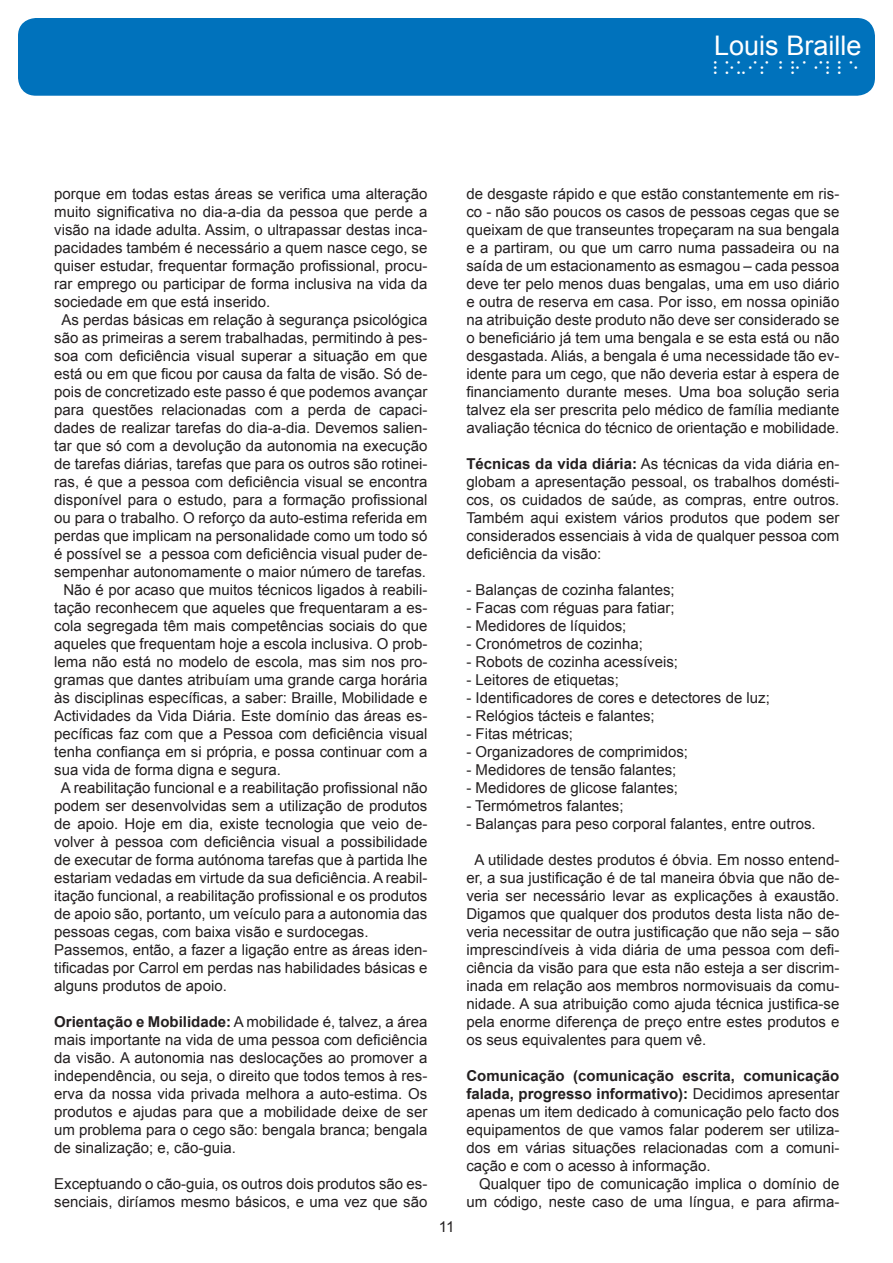
<style>
.page{position:relative;width:893px;height:1263px;background:#fff}
.page>*{position:absolute;margin:0;border:0;box-sizing:border-box;transform-origin:0 0}
.t1{font:27px "Arial";color:#fff}
.t2{font:16.5px "braili";color:#fff}
.t3{font:15px/18px "Arial";color:#231f20;text-align:justify}
.s1{font-weight:700}
</style>
<div class="page">
<div style="left:18px;top:18px;width:857px;height:78px;background:#0072bc;border-radius:18px"></div>
<p class="t1" style="left:714px;top:26px;width:149px">Louis Braille</p>
<p class="t2" style="left:714px;top:59px;width:149px">LOUIS BRAILLE</p>
<p class="t3" style="left:54px;top:184px;width:375px">porque em todas estas áreas se verifica uma alteração muito significativa no dia-a-dia da pessoa que perde a visão na idade adulta. Assim, o ultrapassar destas inca&shy;pacidades também é necessário a quem nasce cego, se quiser estudar, frequentar formação profissional, procu&shy;rar emprego ou participar de forma inclusiva na vida da sociedade em que está inserido.</p>
<p class="t3" style="left:54px;top:310px;width:375px;text-align:center">As perdas básicas em relação à segurança psicológica são as primeiras a serem trabalhadas, permitindo à pes&shy;soa com deficiência visual superar a situação em que está ou em que ficou por causa da falta de visão. Só de&shy;pois de concretizado este passo é que podemos avançar para questões relacionadas com a perda de capaci&shy;dades de realizar tarefas do dia-a-dia. Devemos salien&shy;tar que só com a devolução da autonomia na execução de tarefas diárias, tarefas que para os outros são rotinei&shy;ras, é que a pessoa com deficiência visual se encontra disponível para o estudo, para a formação profissional ou para o trabalho. O reforço da auto-estima referida em perdas que implicam na personalidade como um todo só é possível se a pessoa com deficiência visual puder de&shy;sempenhar autonomamente o maior número de tarefas.</p>
<p class="t3" style="left:54px;top:580px;width:375px;text-indent:9px">Não é por acaso que muitos técnicos ligados à reabili&shy;tação reconhecem que aqueles que frequentaram a es&shy;cola segregada têm mais competências sociais do que aqueles que frequentam hoje a escola inclusiva. O prob&shy;lema não está no modelo de escola, mas sim nos pro&shy;gramas que dantes atribuíam uma grande carga horária às disciplinas específicas, a saber: Braille, Mobilidade e Actividades da Vida Diária. Este domínio das áreas es&shy;pecíficas faz com que a Pessoa com deficiência visual tenha confiança em si própria, e possa continuar com a sua vida de forma digna e segura.</p>
<p class="t3" style="left:54px;top:778px;width:375px;text-indent:7px">A reabilitação funcional e a reabilitação profissional não podem ser desenvolvidas sem a utilização de produtos de apoio. Hoje em dia, existe tecnologia que veio de&shy;volver à pessoa com deficiência visual a possibilidade de executar de forma autónoma tarefas que à partida lhe estariam vedadas em virtude da sua deficiência. A reabil&shy;itação funcional, a reabilitação profissional e os produtos de apoio são, portanto, um veículo para a autonomia das pessoas cegas, com baixa visão e surdocegas.</p>
<p class="t3" style="left:54px;top:940px;width:375px">Passemos, então, a fazer a ligação entre as áreas iden&shy;tificadas por Carrol em perdas nas habilidades básicas e alguns produtos de apoio.</p>
<p class="t3" style="left:54px;top:1012px;width:375px"><span class="s1">Orientação e Mobilidade:</span> A mobilidade é, talvez, a área mais importante na vida de uma pessoa com deficiência da visão. A autonomia nas deslocações ao promover a independência, ou seja, o direito que todos temos à res&shy;erva da nossa vida privada melhora a auto-estima. Os produtos e ajudas para que a mobilidade deixe de ser um problema para o cego são: bengala branca; bengala de sinalização; e, cão-guia.</p>
<p class="t3" style="left:54px;top:1174px;width:375px">Exceptuando o cão-guia, os outros dois produtos são es&shy;senciais, diríamos mesmo básicos, e uma vez que são</p>
<p class="t3" style="left:439px;top:1218px;width:17px">11</p>
<p class="t3" style="left:466px;top:184px;width:375px">de desgaste rápido e que estão constantemente em ris&shy;co - não são poucos os casos de pessoas cegas que se queixam de que transeuntes tropeçaram na sua bengala e a partiram, ou que um carro numa passadeira ou na saída de um estacionamento as esmagou – cada pessoa deve ter pelo menos duas bengalas, uma em uso diário e outra de reserva em casa. Por isso, em nossa opinião na atribuição deste produto não deve ser considerado se o beneficiário já tem uma bengala e se esta está ou não desgastada. Aliás, a bengala é uma necessidade tão ev&shy;idente para um cego, que não deveria estar à espera de financiamento durante meses. Uma boa solução seria talvez ela ser prescrita pelo médico de família mediante avaliação técnica do técnico de orientação e mobilidade.</p>
<p class="t3" style="left:466px;top:454px;width:375px"><span class="s1">Técnicas da vida diária:</span> As técnicas da vida diária en&shy;globam a apresentação pessoal, os trabalhos domésti&shy;cos, os cuidados de saúde, as compras, entre outros.<br>Também aqui existem vários produtos que podem ser considerados essenciais à vida de qualquer pessoa com deficiência da visão:</p>
<p class="t3" style="left:466px;top:580px;width:210px">- Balanças de cozinha falantes;</p>
<p class="t3" style="left:466px;top:598px;width:210px">- Facas com réguas para fatiar;</p>
<p class="t3" style="left:466px;top:616px;width:162px">- Medidores de líquidos;</p>
<p class="t3" style="left:466px;top:634px;width:178px">- Cronómetros de cozinha;</p>
<p class="t3" style="left:466px;top:652px;width:213px">- Robots de cozinha acessíveis;</p>
<p class="t3" style="left:466px;top:670px;width:154px">- Leitores de etiquetas;</p>
<p class="t3" style="left:466px;top:688px;width:305px">- Identificadores de cores e detectores de luz;</p>
<p class="t3" style="left:466px;top:706px;width:190px">- Relógios tácteis e falantes;</p>
<p class="t3" style="left:466px;top:724px;width:108px">- Fitas métricas;</p>
<p class="t3" style="left:466px;top:742px;width:223px">- Organizadores de comprimidos;</p>
<p class="t3" style="left:466px;top:760px;width:212px">- Medidores de tensão falantes;</p>
<p class="t3" style="left:466px;top:778px;width:213px">- Medidores de glicose falantes;</p>
<p class="t3" style="left:466px;top:796px;width:159px">- Termómetros falantes;</p>
<p class="t3" style="left:466px;top:814px;width:351px">- Balanças para peso corporal falantes, entre outros.</p>
<p class="t3" style="left:466px;top:850px;width:375px;text-indent:8px">A utilidade destes produtos é óbvia. Em nosso entend&shy;er, a sua justificação é de tal maneira óbvia que não de&shy;veria ser necessário levar as explicações à exaustão.<br>Digamos que qualquer dos produtos desta lista não de&shy;veria necessitar de outra justificação que não seja – são imprescindíveis à vida diária de uma pessoa com defi&shy;ciência da visão para que esta não esteja a ser discrim&shy;inada em relação aos membros normovisuais da comu&shy;nidade. A sua atribuição como ajuda técnica justifica-se pela enorme diferença de preço entre estes produtos e os seus equivalentes para quem vê.</p>
<p class="t3" style="left:466px;top:1066px;width:375px"><span class="s1">Comunicação (comunicação escrita, comunicação falada, progresso informativo):</span> Decidimos apresentar apenas um item dedicado à comunicação pelo facto dos equipamentos de que vamos falar poderem ser utiliza&shy;dos em várias situações relacionadas com a comuni&shy;cação e com o acesso à informação.</p>
<p class="t3" style="left:466px;top:1174px;width:375px;text-align:right">Qualquer tipo de comunicação implica o domínio de um código, neste caso de uma língua, e para afirma-</p>
</div>
